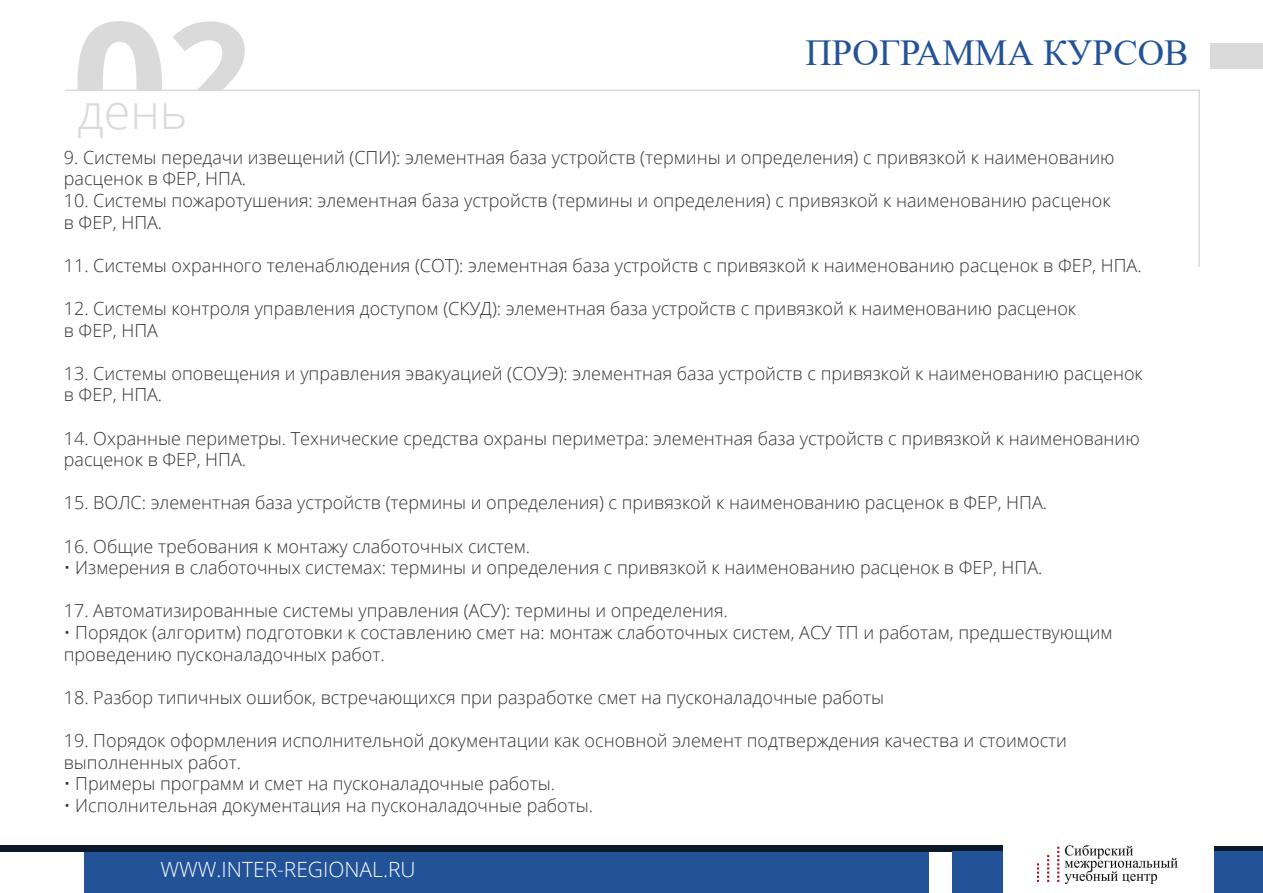
<style>
.page{position:relative;width:1263px;height:893px;background:#fff}
.page>*{position:absolute;margin:0;border:0;box-sizing:border-box;transform-origin:0 0}
.t1{font:300 48.3px "Open Sans";color:#dadada}
.t2{font:36.6px "Times New Roman";color:#225399}
.t3{font:300 21px "Open Sans";color:#fff}
.t4{font:300 18px/21.6px "Open Sans";color:#333}
</style>
<div class="page">
<img style="left:1037px;top:845px;width:140px;height:39px">
<div style="left:84px;top:852px;width:845px;height:41px;background:#225399"></div>
<div style="left:0;top:845px;width:1002px;height:7px;background:#0c1928"></div>
<div style="left:952px;top:852px;width:50px;height:41px;background:#225399"></div>
<div style="left:1214px;top:846px;width:49px;height:6px;background:#0c1928"></div>
<div style="left:1214px;top:852px;width:49px;height:41px;background:#225399"></div>
<hr style="left:1198px;top:89px;width:2px;height:178px;background:#dadada">
<svg style="left:77px;top:21px;width:85px;height:69px"></svg>
<hr style="left:65px;top:90px;width:1134px;height:1px;background:#dadada">
<svg style="left:173px;top:21px;width:72px;height:69px"></svg>
<div style="left:1210px;top:43px;width:53px;height:25px;background:#dadada"></div>
<h1 class="t1" style="left:77px;top:78px;width:111px">день</h1>
<h2 class="t2" style="left:805px;top:27px;width:385px">ПРОГРАММА КУРСОВ</h2>
<p class="t4" style="left:64px;top:146px;width:1052px">9. Системы передачи извещений (СПИ): элементная база устройств (термины и определения) с привязкой к наименованию расценок в ФЕР, НПА.</p>
<p class="t4" style="left:64px;top:189px;width:1048px">10. Системы пожаротушения: элементная база устройств (термины и определения) с привязкой к наименованию расценок в ФЕР, НПА.</p>
<p class="t4" style="left:64px;top:254px;width:1079px">11. Системы охранного теленаблюдения (СОТ): элементная база устройств с привязкой к наименованию расценок в ФЕР, НПА.</p>
<p class="t4" style="left:64px;top:297px;width:1014px">12. Системы контроля управления доступом (СКУД): элементная база устройств с привязкой к наименованию расценок в ФЕР, НПА</p>
<p class="t4" style="left:64px;top:362px;width:1080px">13. Системы оповещения и управления эвакуацией (СОУЭ): элементная база устройств с привязкой к наименованию расценок в ФЕР, НПА.</p>
<p class="t4" style="left:64px;top:427px;width:1077px">14. Охранные периметры. Технические средства охраны периметра: элементная база устройств с привязкой к наименованию расценок в ФЕР, НПА.</p>
<p class="t4" style="left:64px;top:491px;width:985px">15. ВОЛС: элементная база устройств (термины и определения) с привязкой к наименованию расценок в ФЕР, НПА.</p>
<p class="t4" style="left:64px;top:535px;width:468px">16. Общие требования к монтажу слаботочных систем.</p>
<p class="t4" style="left:64px;top:556px;width:980px">• Измерения в слаботочных системах: термины и определения с привязкой к наименованию расценок в ФЕР, НПА.</p>
<p class="t4" style="left:64px;top:599px;width:665px">17. Автоматизированные системы управления (АСУ): термины и определения.</p>
<p class="t4" style="left:64px;top:621px;width:1050px">• Порядок (алгоритм) подготовки к составлению смет на: монтаж слаботочных систем, АСУ ТП и работам, предшествующим проведению пусконаладочных работ.</p>
<p class="t4" style="left:64px;top:686px;width:822px">18. Разбор типичных ошибок, встречающихся при разработке смет на пусконаладочные работы</p>
<p class="t4" style="left:64px;top:729px;width:1005px">19. Порядок оформления исполнительной документации как основной элемент подтверждения качества и стоимости выполненных работ.</p>
<p class="t4" style="left:64px;top:772px;width:493px">• Примеры программ и смет на пусконаладочные работы.</p>
<p class="t4" style="left:64px;top:794px;width:531px">• Исполнительная документация на пусконаладочные работы.</p>
<p class="t3" style="left:160px;top:855px;width:257px">WWW.INTER-REGIONAL.RU</p>
</div>
